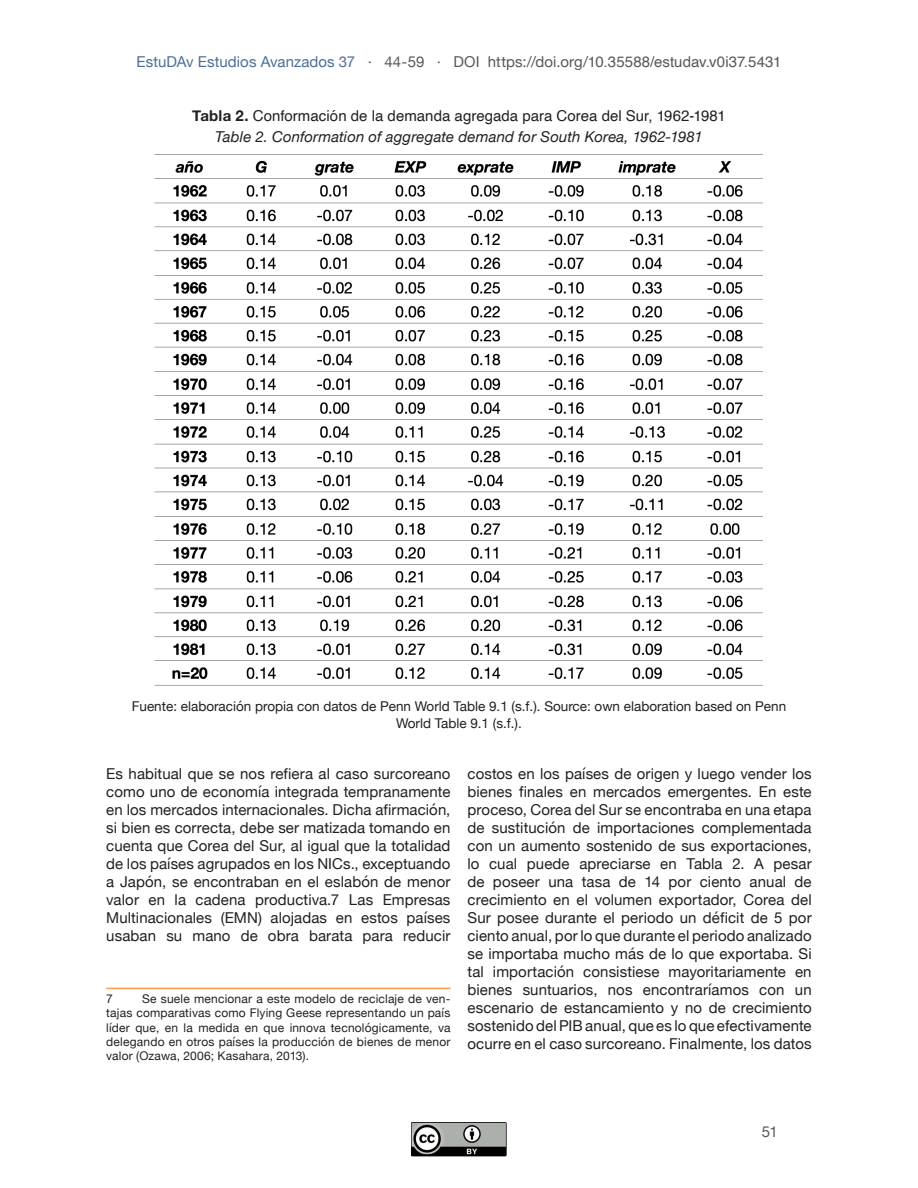
<style>
.page{position:relative;width:918px;height:1188px;background:#fff}
.page>*{position:absolute;margin:0;border:0;box-sizing:border-box;transform-origin:0 0}
.t1{font:15px/18px "Helvetica Neue";letter-spacing:.005em;color:#231f20;text-align:justify}
.t2{font:15px "Helvetica";letter-spacing:.01em;color:#57585a}
.t3{font:15px "Helvetica";color:#231f20}
.t4{font:italic 15px "Helvetica Neue";letter-spacing:.01em;color:#231f20}
.t5{font:15px "Helvetica Neue";color:#57585a}
.t6{font:13.5px/16.5px "Helvetica Neue";color:#231f20;text-align:center}
.t7{font:12px/14.4px "Helvetica Neue";letter-spacing:.015em;color:#231f20;text-align:justify}
.s1{font-family:"Helvetica Neue";color:#4c6d97}
.s2{font-family:"Helvetica Neue"}
.s3{font-family:"Helvetica Neue";font-weight:700}
</style>
<div class="page">
<img style="left:412px;top:1123px;width:94px;height:33px">
<hr style="left:106px;top:988px;width:344px;height:1px;background:#f79749">
<img style="left:154px;top:154px;width:609px;height:532px">
<p class="t2" style="left:137px;top:50px;width:646px"><span class="s1">EstuDAv Estudios Avanzados 37</span> <span class="s2">· 44-59 · DOI https://doi.org/</span>10.35588/estudav.v0i37.5431</p>
<p class="t3" style="left:192px;top:104px;width:535px"><span class="s3">Tabla 2.</span> Conformación de la demanda agregada para Corea del Sur, 1962-1981</p>
<p class="t4" style="left:215px;top:126px;width:489px">Table 2. Conformation of aggregate demand for South Korea, 1962-1981</p>
<p class="t6" style="left:132px;top:699px;width:656px">Fuente: elaboración propia con datos de Penn World Table 9.1 (s.f.). Source: own elaboration based on Penn<br>World Table 9.1 (s.f.).</p>
<p class="t1" style="left:106px;top:766px;width:346px">Es habitual que se nos refiera al caso surcoreano como uno de economía integrada tempranamente en los mercados internacionales. Dicha afirmación, si bien es correcta, debe ser matizada tomando en cuenta que Corea del Sur, al igual que la totalidad de los países agrupados en los NICs., exceptuando a Japón, se encontraban en el eslabón de menor valor en la cadena productiva.7 Las Empresas Multinacionales (EMN) alojadas en estos países usaban su mano de obra barata para reducir</p>
<p class="t1" style="left:468px;top:766px;width:346px">costos en los países de origen y luego vender los bienes finales en mercados emergentes. En este proceso, Corea del Sur se encontraba en una etapa de sustitución de importaciones complementada con un aumento sostenido de sus exportaciones, lo cual puede apreciarse en Tabla 2. A pesar de poseer una tasa de 14 por ciento anual de crecimiento en el volumen exportador, Corea del Sur posee durante el periodo un déficit de 5 por ciento anual, por lo que durante el periodo analizado se importaba mucho más de lo que exportaba. Si tal importación consistiese mayoritariamente en bienes suntuarios, nos encontraríamos con un escenario de estancamiento y no de crecimiento sostenido del PIB anual, que es lo que efectivamente ocurre en el caso surcoreano. Finalmente, los datos</p>
<p class="t7" style="left:106px;top:992px;width:346px;text-indent:36px">Se suele mencionar a este modelo de reciclaje de ven&shy;tajas comparativas como Flying Geese representando un país líder que, en la medida en que innova tecnológicamente, va delegando en otros países la producción de bienes de menor valor (Ozawa, 2006; Kasahara, 2013).</p>
<p class="t7" style="left:106px;top:992px;width:8px">7</p>
<p class="t5" style="left:762px;top:1121px;width:17px">51</p>
</div>
